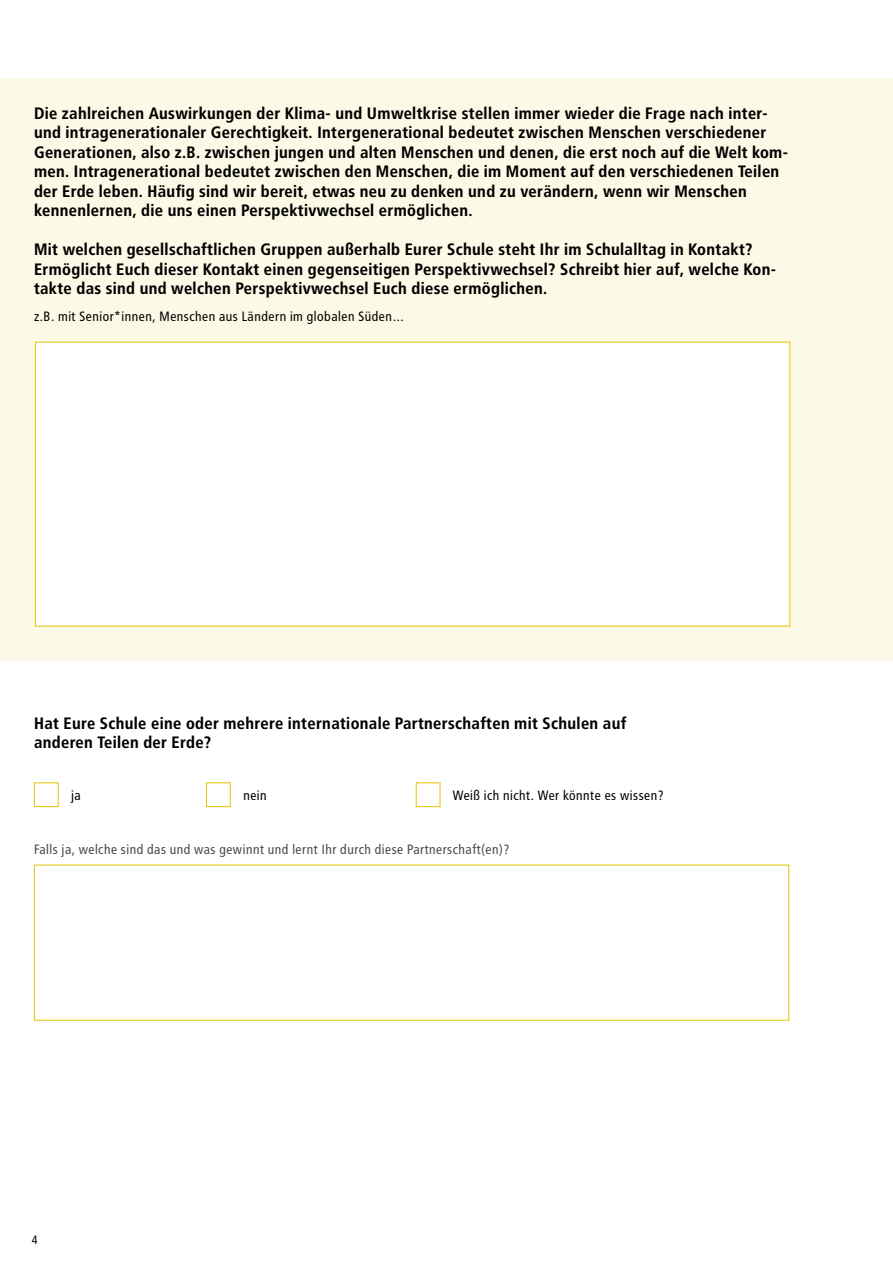
<style>
.page{position:relative;width:893px;height:1263px;background:#fff}
.page>*{position:absolute;margin:0;border:0;box-sizing:border-box;transform-origin:0 0}
.t1{font:700 16.5px/19.5px "Transit";color:#000}
.t2{font:13.5px "Transit";color:#000}
.t3{font:13.5px "Transit";color:#4a4a49}
.t4{font:12px "Transit";color:#000}
</style>
<div class="page">
<div style="left:0;top:78px;width:893px;height:582px;background:#fcf9e6"></div>
<div style="left:35px;top:342px;width:755px;height:284px;background:#fff"></div>
<div style="left:34px;top:782px;width:25px;height:25px;background:#fff;border:1px solid #e3c500"></div>
<div style="left:206px;top:782px;width:25px;height:25px;background:#fff;border:1px solid #e3c500"></div>
<p class="t1" style="left:34px;top:103px;width:756px">Die zahlreichen Auswirkungen der Klima- und Umweltkrise stellen immer wieder die Frage nach inter&shy;und intragenerationaler Gerechtigkeit. Intergenerational bedeutet zwischen Menschen verschiedener Generationen, also z.B. zwischen jungen und alten Menschen und denen, die erst noch auf die Welt kom&shy;men. Intragenerational bedeutet zwischen den Menschen, die im Moment auf den verschiedenen Teilen der Erde leben. Häufig sind wir bereit, etwas neu zu denken und zu verändern, wenn wir Menschen kennenlernen, die uns einen Perspektivwechsel ermöglichen.</p>
<p class="t1" style="left:34px;top:240px;width:744px">Mit welchen gesellschaftlichen Gruppen außerhalb Eurer Schule steht Ihr im Schulalltag in Kontakt?<br>Ermöglicht Euch dieser Kontakt einen gegenseitigen Perspektivwechsel? Schreibt hier auf, welche Kon&shy;takte das sind und welchen Perspektivwechsel Euch diese ermöglichen.</p>
<p class="t2" style="left:34px;top:309px;width:372px">z.B. mit Senior*innen, Menschen aus Ländern im globalen Süden…</p>
<p class="t1" style="left:34px;top:713px;width:594px">Hat Eure Schule eine oder mehrere internationale Partnerschaften mit Schulen auf anderen Teilen der Erde?</p>
<p class="t2" style="left:71px;top:787px;width:12px">ja</p>
<p class="t2" style="left:243px;top:787px;width:25px">nein</p>
<p class="t2" style="left:453px;top:787px;width:213px">Weiß ich nicht. Wer könnte es wissen?</p>
<p class="t3" style="left:34px;top:841px;width:477px">Falls ja, welche sind das und was gewinnt und lernt Ihr durch diese Partnerschaft(en)?</p>
<p class="t4" style="left:32px;top:1233px;width:8px">4</p>
</div>
